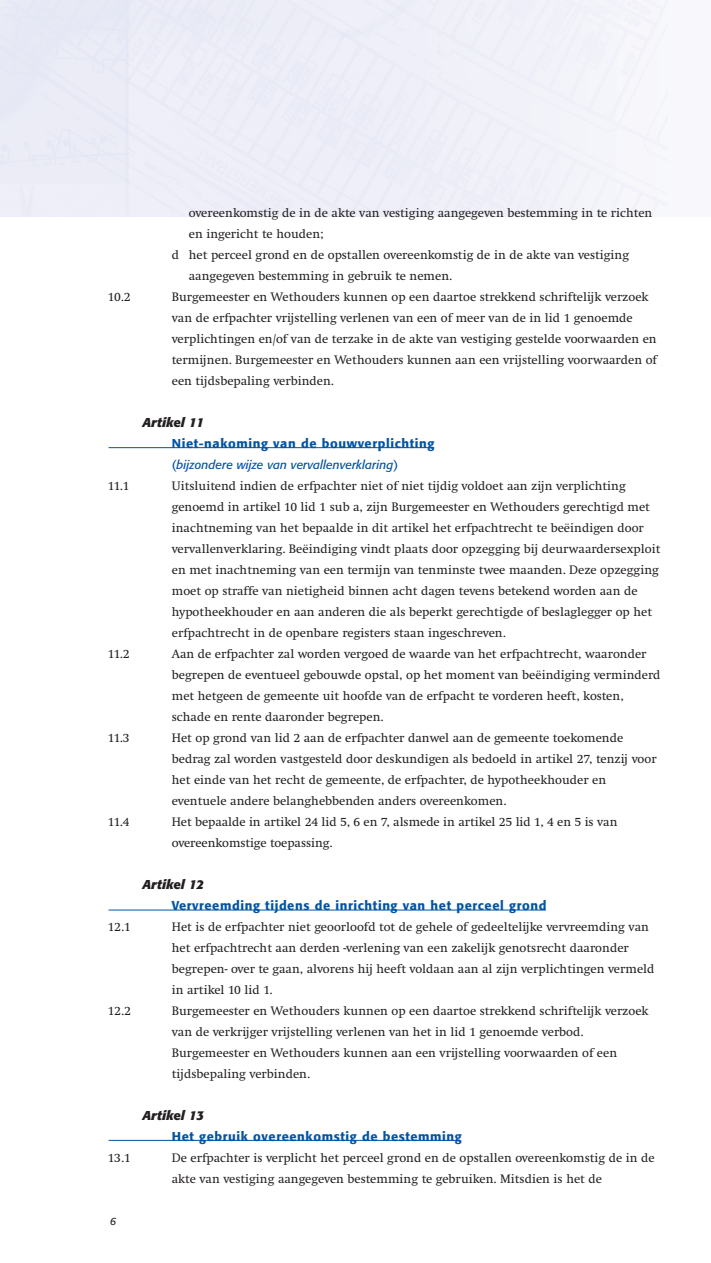
<style>
.page{position:relative;width:711px;height:1263px;background:#fff}
.page>*{position:absolute;margin:0;border:0;box-sizing:border-box;transform-origin:0 0}
.t1{font:12.75px/21px "Swift";color:#231f20}
.t2{font:500 12.75px "Formata";letter-spacing:.045em;color:#0054a4}
.t3{font:italic 700 12.75px "Formata";color:#231f20}
.t4{font:italic 12px "Formata";color:#0054a4}
.t5{font:italic 10.5px "Formata";color:#231f20}
.s1{font-style:normal}
</style>
<div class="page">
<hr style="left:108px;top:1140px;width:352px;height:1px;background:#0054a4">
<hr style="left:108px;top:910px;width:437px;height:1px;background:#0054a4">
<hr style="left:108px;top:447px;width:326px;height:1px;background:#0054a4">
<p class="t1" style="left:189px;top:203px;width:464px">overeenkomstig de in de akte van vestiging aangegeven bestemming in te richten</p>
<p class="t1" style="left:189px;top:224px;width:136px">en ingericht te houden;</p>
<p class="t1" style="left:172px;top:245px;width:458px">d het perceel grond en de opstallen overeenkomstig de in de akte van vestiging</p>
<p class="t1" style="left:189px;top:266px;width:265px">aangegeven bestemming in gebruik te nemen.</p>
<p class="t1" style="left:108px;top:287px;width:24px">10.2</p>
<p class="t1" style="left:172px;top:287px;width:486px">Burgemeester en Wethouders kunnen op een daartoe strekkend schriftelijk verzoek van de erfpachter vrijstelling verlenen van een of meer van de in lid 1 genoemde verplichtingen en/of van de terzake in de akte van vestiging gestelde voorwaarden en termijnen. Burgemeester en Wethouders kunnen aan een vrijstelling voorwaarden of een tijdsbepaling verbinden.</p>
<h6 class="t3" style="left:142px;top:417px;width:63px">Artikel 11</h6>
<p class="t2" style="left:172px;top:438px;width:264px">Niet-nakoming van de bouwverplichting</p>
<p class="t4" style="left:172px;top:459px;width:228px"><span class="s1">(</span>bijzondere wijze van vervallenverklaring<span class="s1">)</span></p>
<p class="t1" style="left:108px;top:476px;width:23px">11.1</p>
<p class="t1" style="left:172px;top:476px;width:490px">Uitsluitend indien de erfpachter niet of niet tijdig voldoet aan zijn verplichting genoemd in artikel 10 lid 1 sub a, zijn Burgemeester en Wethouders gerechtigd met inachtneming van het bepaalde in dit artikel het erfpachtrecht te beëindigen door vervallenverklaring. Beëindiging vindt plaats door opzegging bij deurwaardersexploit en met inachtneming van een termijn van tenminste twee maanden. Deze opzegging moet op straffe van nietigheid binnen acht dagen tevens betekend worden aan de hypotheekhouder en aan anderen die als beperkt gerechtigde of beslaglegger op het erfpachtrecht in de openbare registers staan ingeschreven.</p>
<p class="t1" style="left:108px;top:644px;width:23px">11.2</p>
<p class="t1" style="left:172px;top:644px;width:490px">Aan de erfpachter zal worden vergoed de waarde van het erfpachtrecht, waaronder begrepen de eventueel gebouwde opstal, op het moment van beëindiging verminderd met hetgeen de gemeente uit hoofde van de erfpacht te vorderen heeft, kosten, schade en rente daaronder begrepen.</p>
<p class="t1" style="left:108px;top:728px;width:23px">11.3</p>
<p class="t1" style="left:172px;top:728px;width:486px">Het op grond van lid 2 aan de erfpachter danwel aan de gemeente toekomende bedrag zal worden vastgesteld door deskundigen als bedoeld in artikel 27, tenzij voor het einde van het recht de gemeente, de erfpachter, de hypotheekhouder en eventuele andere belanghebbenden anders overeenkomen.</p>
<p class="t1" style="left:108px;top:812px;width:23px">11.4</p>
<p class="t1" style="left:172px;top:812px;width:447px">Het bepaalde in artikel 24 lid 5, 6 en 7, alsmede in artikel 25 lid 1, 4 en 5 is van overeenkomstige toepassing.</p>
<h6 class="t3" style="left:142px;top:879px;width:63px">Artikel 12</h6>
<p class="t2" style="left:172px;top:900px;width:376px">Vervreemding tijdens de inrichting van het perceel grond</p>
<p class="t1" style="left:108px;top:917px;width:24px">12.1</p>
<p class="t1" style="left:172px;top:917px;width:484px">Het is de erfpachter niet geoorloofd tot de gehele of gedeeltelijke vervreemding van het erfpachtrecht aan derden -verlening van een zakelijk genotsrecht daaronder begrepen- over te gaan, alvorens hij heeft voldaan aan al zijn verplichtingen vermeld in artikel 10 lid 1.</p>
<p class="t1" style="left:108px;top:1001px;width:24px">12.2</p>
<p class="t1" style="left:172px;top:1001px;width:478px">Burgemeester en Wethouders kunnen op een daartoe strekkend schriftelijk verzoek van de verkrijger vrijstelling verlenen van het in lid 1 genoemde verbod.<br>Burgemeester en Wethouders kunnen aan een vrijstelling voorwaarden of een tijdsbepaling verbinden.</p>
<h6 class="t3" style="left:142px;top:1110px;width:63px">Artikel 13</h6>
<p class="t2" style="left:172px;top:1131px;width:291px">Het gebruik overeenkomstig de bestemming</p>
<p class="t1" style="left:108px;top:1148px;width:24px">13.1</p>
<p class="t1" style="left:172px;top:1148px;width:484px">De erfpachter is verplicht het perceel grond en de opstallen overeenkomstig de in de akte van vestiging aangegeven bestemming te gebruiken. Mitsdien is het de</p>
<p class="t5" style="left:110px;top:1216px;width:8px">6</p>
</div>
